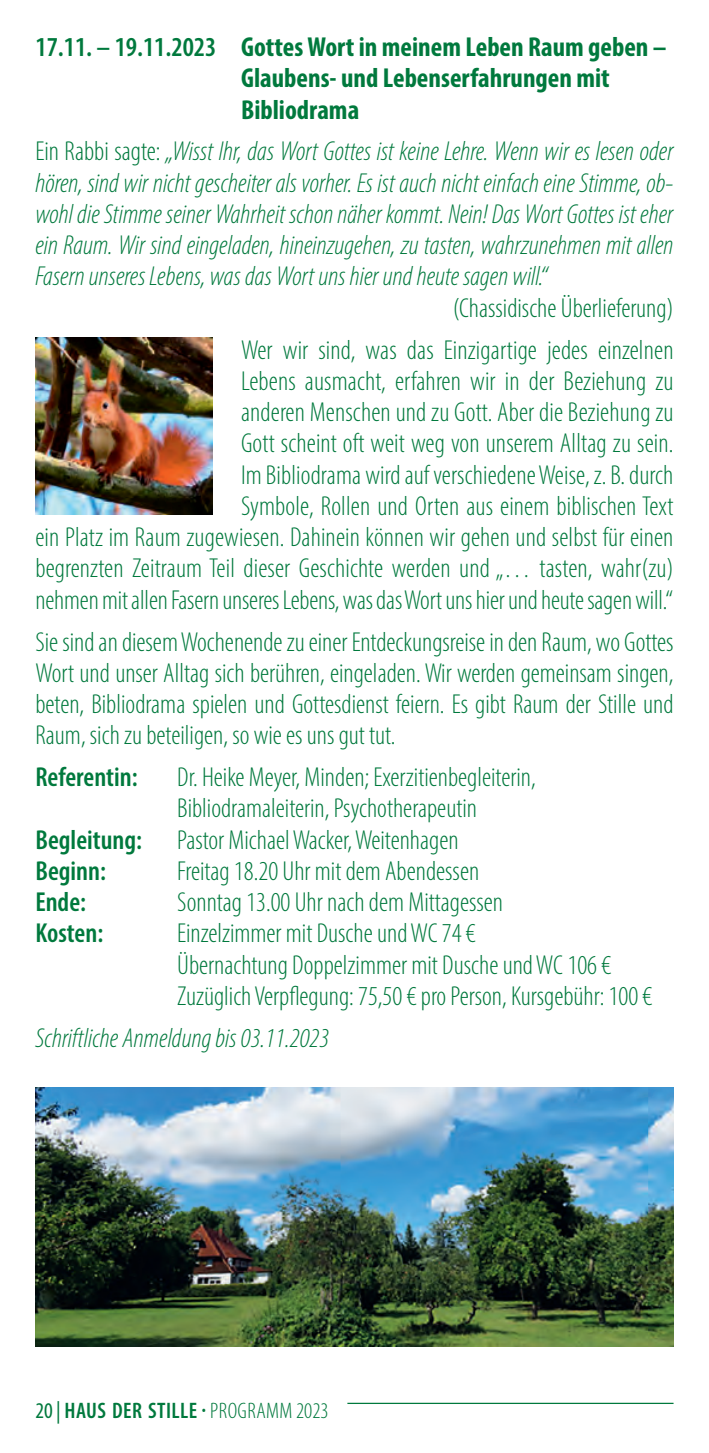
<style>
.page{position:relative;width:709px;height:1453px;background:#fff}
.page>*{position:absolute;margin:0;border:0;box-sizing:border-box;transform-origin:0 0}
.t1{font:300 condensed 27.5px/31.2px "Myriad Pro";color:#00793d;text-align:right}
.t2{font:italic 300 condensed 27.5px/31.2px "Myriad Pro";color:#00793d;text-align:justify}
.t3{font:700 condensed 27.5px/31.2px "Myriad Pro";color:#00793d}
.t4{font:600 condensed 27.5px "Myriad Pro";color:#00793d}
.t5{font:600 condensed 22.5px "Myriad Pro";letter-spacing:.02em;color:#00793d}
.s1{font-weight:600}
.s2{font-style:normal}
.s3{font-weight:400}
.s4{font-weight:300}
</style>
<div class="page">
<img style="left:35px;top:338px;width:178px;height:177px">
<img style="left:35px;top:1088px;width:638px;height:258px">
<hr style="left:347px;top:1403px;width:326px;height:1px;background:#00793d">
<p class="t3" style="left:241px;top:31px;width:427px;text-indent:-206px"><span class="s1">17.11. – 19.11.2023</span> Gottes Wort in meinem Leben Raum geben –<br>Glaubens- und Lebenserfahrungen mit<br>Bibliodrama</p>
<p class="t2" style="left:35px;top:136px;width:639px"><span class="s2">Ein Rabbi sagte:</span> „Wisst Ihr, das Wort Gottes ist keine Lehre. Wenn wir es lesen oder hören, sind wir nicht gescheiter als vorher. Es ist auch nicht einfach eine Stimme, ob&shy;wohl die Stimme seiner Wahrheit schon näher kommt. Nein! Das Wort Gottes ist eher ein Raum. Wir sind eingeladen, hineinzugehen, zu tasten, wahrzunehmen mit allen Fasern unseres Lebens, was das Wort uns hier und heute sagen will.“</p>
<p class="t1" style="left:241px;top:286px;width:434px;line-height:42px">(Chassidische Überlieferung)<br>Wer wir sind, was das Einzigartige jedes einzelnen</p>
<p class="t1" style="left:35px;top:365px;width:639px">Lebens ausmacht, erfahren wir in der Beziehung zu<br>anderen Menschen und zu Gott. Aber die Beziehung zu<br>Gott scheint oft weit weg von unserem Alltag zu sein.<br>Im Bibliodrama wird auf verschiedene Weise, z.B. durch<br>Symbole, Rollen und Orten aus einem biblischen Text<br>ein Platz im Raum zugewiesen. Dahinein können wir gehen und selbst für einen begrenzten Zeitraum Teil dieser Geschichte werden und „… tasten, wahr(zu) nehmen mit allen Fasern unseres Lebens, was das Wort uns hier und heute sagen will.“</p>
<p class="t1" style="left:35px;top:626px;width:639px;text-align:justify">Sie sind an diesem Wochenende zu einer Entdeckungsreise in den Raum, wo Gottes Wort und unser Alltag sich berühren, eingeladen. Wir werden gemeinsam singen, beten, Bibliodrama spielen und Gottesdienst feiern. Es gibt Raum der Stille und Raum, sich zu beteiligen, so wie es uns gut tut.</p>
<p class="t4" style="left:35px;top:760px;width:104px">Referentin:</p>
<p class="t1" style="left:177px;top:761px;width:360px;text-align:left">Dr. Heike Meyer, Minden; Exerzitienbegleiterin,<br>Bibliodramaleiterin, Psychotherapeutin</p>
<p class="t4" style="left:35px;top:822px;width:108px">Begleitung:</p>
<p class="t1" style="left:177px;top:824px;width:283px">Pastor Michael Wacker, Weitenhagen</p>
<p class="t4" style="left:35px;top:854px;width:72px">Beginn:</p>
<p class="t1" style="left:177px;top:855px;width:303px">Freitag 18.20 Uhr mit dem Abendessen</p>
<p class="t4" style="left:35px;top:885px;width:52px">Ende:</p>
<p class="t1" style="left:177px;top:886px;width:327px">Sonntag 13.00 Uhr nach dem Mittagessen</p>
<p class="t4" style="left:35px;top:916px;width:69px">Kosten:</p>
<p class="t1" style="left:177px;top:917px;width:477px;text-align:left">Einzelzimmer mit Dusche und WC 74 €<br>Übernachtung Doppelzimmer mit Dusche und WC 106 €<br>Zuzüglich Verpflegung: 75,50 € pro Person, Kursgebühr: 100 €</p>
<p class="t2" style="left:35px;top:1022px;width:295px">Schriftliche Anmeldung bis 03.11.2023</p>
<p class="t5" style="left:35px;top:1396px;width:295px"><span class="s3">20 |</span> HAUS DER STILLE · <span class="s4">PROGRAMM 2023</span></p>
</div>
